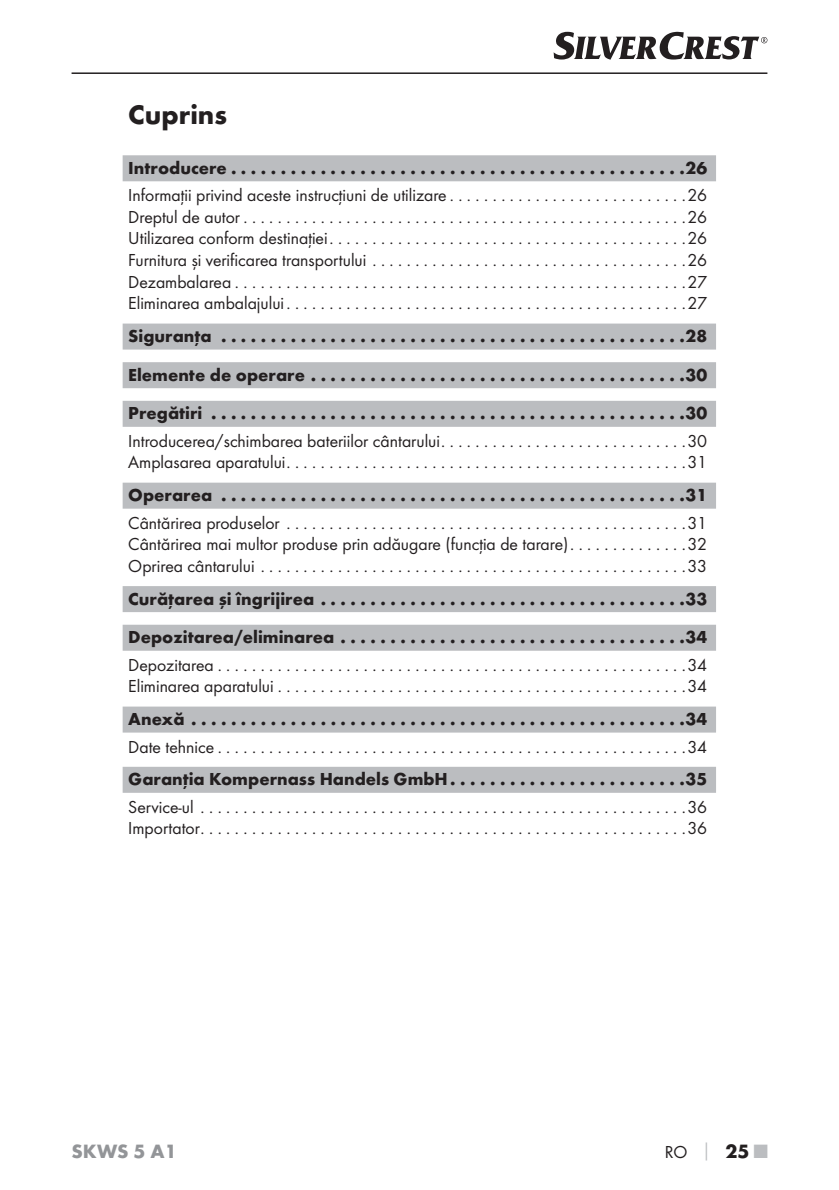
<style>
.page{position:relative;width:839px;height:1190px;background:#fff}
.page>*{position:absolute;margin:0;border:0;box-sizing:border-box;transform-origin:0 0}
.t1{font:700 28px "Futura";color:#231f20}
.t2{font:700 20px "Futura";color:#939598}
.t3{font:18px/21.6px "Futura Boo";color:#231f20}
.t4{font:700 18px/38.6px "Futura";color:#231f20;text-align:justify}
.s1{font-family:"Futura";font-weight:700;color:#bbbdc0}
.s2{font-family:"Futura";font-weight:700;font-size:20px}
.s3{font-family:"Futura";font-weight:700;font-size:20px;color:#bbbdc0}
</style>
<div class="page">
<hr style="left:71px;top:72px;width:696px;height:2px;background:#231f20">
<svg style="left:553px;top:32px;width:214px;height:28px"></svg>
<div style="left:123px;top:155px;width:592px;height:26px;background:#bbbdc0"></div>
<div style="left:123px;top:323px;width:592px;height:26px;background:#bbbdc0"></div>
<div style="left:123px;top:362px;width:592px;height:26px;background:#bbbdc0"></div>
<div style="left:123px;top:401px;width:592px;height:26px;background:#bbbdc0"></div>
<div style="left:123px;top:482px;width:592px;height:26px;background:#bbbdc0"></div>
<div style="left:123px;top:586px;width:592px;height:26px;background:#bbbdc0"></div>
<div style="left:123px;top:624px;width:592px;height:26px;background:#bbbdc0"></div>
<div style="left:123px;top:706px;width:592px;height:26px;background:#bbbdc0"></div>
<div style="left:123px;top:766px;width:592px;height:26px;background:#bbbdc0"></div>
<h1 class="t1" style="left:128px;top:103px;width:100px">Cuprins</h1>
<p class="t4" style="left:128px;top:150px;width:580px">Introducere ..............................................26</p>
<p class="t3" style="left:128px;top:185px;width:580px;text-align:justify">Informaţii privind aceste instrucţiuni de utilizare . . . . . . . . . . . . . . . . . . . . . . . . . . . .26<br>Dreptul de autor ....................................................26<br>Utilizarea conform destinaţiei ..........................................26<br>Furnitura și verificarea transportului .....................................26<br>Dezambalarea .....................................................27<br>Eliminarea ambalajului ...............................................27</p>
<p class="t4" style="left:128px;top:318px;width:580px">Siguranţa ...............................................28<br>Elemente de operare ......................................30<br>Pregătiri ................................................30</p>
<p class="t3" style="left:128px;top:431px;width:580px">Introducerea/schimbarea bateriilor cântarului . . . . . . . . . . . . . . . . . . . . . . . . . . . . .30<br>Amplasarea aparatului ...............................................31</p>
<p class="t4" style="left:128px;top:477px;width:580px">Operarea ...............................................31</p>
<p class="t3" style="left:128px;top:513px;width:580px;text-align:justify">Cântărirea produselor ...............................................31<br>Cântărirea mai multor produse prin adăugare (funcţia de tarare) . . . . . . . . . . . . . .32<br>Oprirea cântarului..................................................33</p>
<p class="t4" style="left:128px;top:581px;width:580px">Curăţarea și îngrijirea.....................................33<br>Depozitarea/eliminarea ...................................34</p>
<p class="t3" style="left:128px;top:655px;width:580px">Depozitarea .......................................................34<br>Eliminarea aparatului ................................................34</p>
<p class="t4" style="left:128px;top:701px;width:580px">Anexă ..................................................34</p>
<p class="t3" style="left:128px;top:736px;width:580px">Date tehnice .......................................................34</p>
<p class="t4" style="left:128px;top:761px;width:580px">Garanţia Kompernass Handels GmbH . . . . . . . . . . . . . . . . . . . . . . . .35</p>
<p class="t3" style="left:128px;top:797px;width:580px">Service-ul .........................................................36<br>Importator .........................................................36</p>
<p class="t2" style="left:71px;top:1143px;width:107px">SKWS 5 A1</p>
<p class="t3" style="left:664px;top:1141px;width:104px">RO <span class="s1">│</span> <span class="s2">25</span> <span class="s3">■</span></p>
</div>
